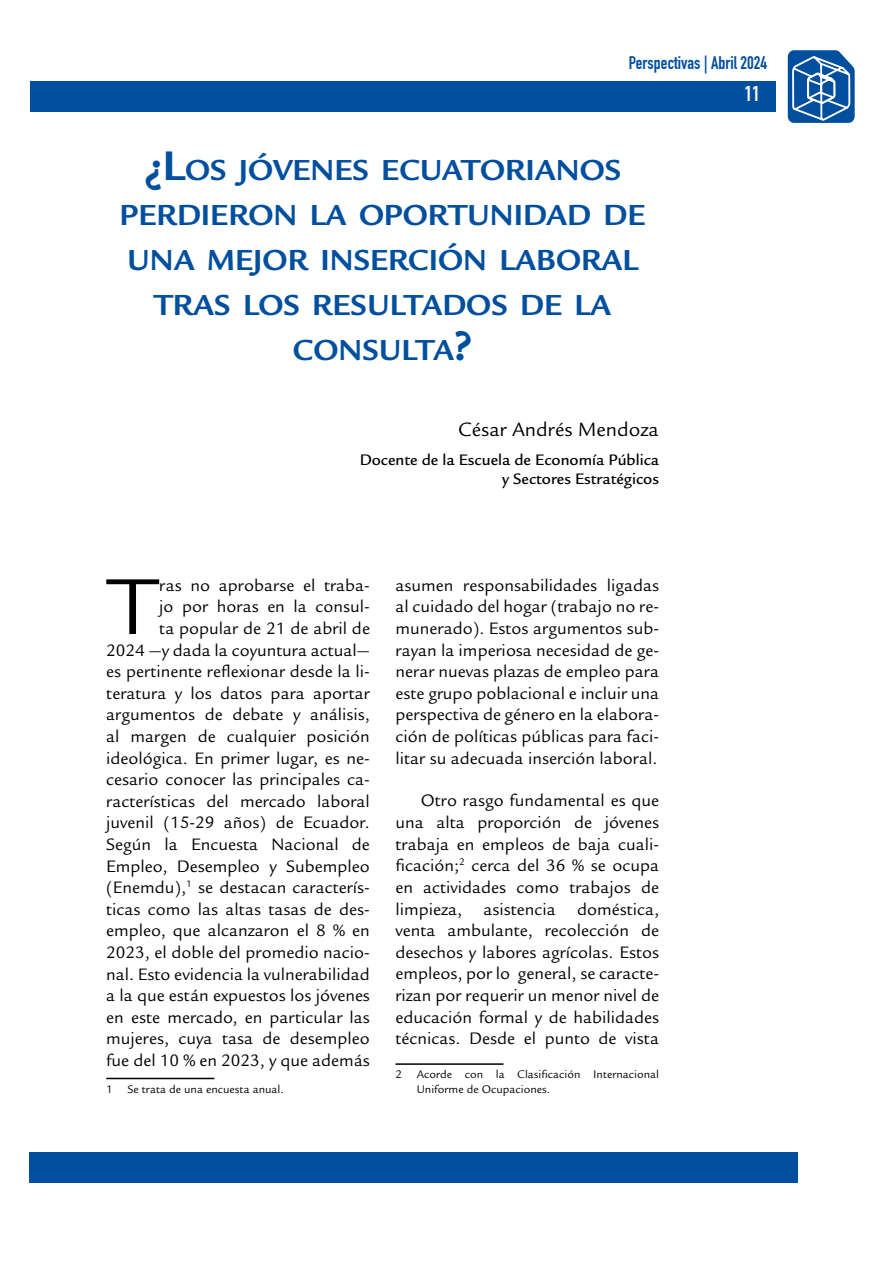
<style>
.page{position:relative;width:893px;height:1263px;background:#fff}
.page>*{position:absolute;margin:0;border:0;box-sizing:border-box;transform-origin:0 0}
.t1{font:86.1px "Legacy Sans Std";color:#000}
.t2{font:700 31.5px/45px "Legacy Sans Std";color:#004f9f;text-align:center}
.t3{font:21px "Legacy Sans Std";color:#000}
.t4{font:21px "DIN Engschrift Std";color:#fff}
.t5{font:18px/21.6px "Legacy Sans Std";color:#000;text-align:justify}
.t6{font:18px "DIN Engschrift Std";color:#004f9f}
.t7{font:500 16.5px/19.8px "Legacy Sans Std";color:#000;text-align:right}
.t8{font:12px/14.4px "Legacy Sans Std";color:#000}
.s1{font-size:45px}
</style>
<div class="page">
<div style="left:30px;top:81px;width:745px;height:30px;background:#004f9f"></div>
<div style="left:30px;top:1152px;width:768px;height:30px;background:#004f9f"></div>
<svg style="left:788px;top:50px;width:67px;height:73px"></svg>
<hr style="left:106px;top:1078px;width:108px;height:1px;background:#000">
<hr style="left:395px;top:1063px;width:108px;height:2px;background:#000">
<p class="t6" style="left:629px;top:52px;width:140px">Perspectivas | Abril 2024</p>
<p class="t4" style="left:744px;top:81px;width:17px">11</p>
<h2 class="t2" style="left:120px;top:148px;width:524px"><span class="s1">¿L</span>OS JÓVENES ECUATORIANOS<br>PERDIERON LA OPORTUNI DAD DE<br>UNA MEJOR I NSERCIÓN LABORAL<br>TRAS LOS RESULTADOS DE LA<br>CONSULTA<span class="s1">?</span></h2>
<p class="t3" style="left:458px;top:418px;width:202px">César Andrés Mendoza</p>
<p class="t7" style="left:360px;top:450px;width:301px">Docente de la Escuela de Economía Pública y Sectores Estratégicos</p>
<p class="t5" style="left:106px;top:574px;width:265px;text-align:right">ras no aprobarse el traba-<br>jo por horas en la consul-<br>ta popular de 21 de abril de<br>2024 —y dada la coyuntura actual— es pertinente reflexionar desde la li&shy;teratura y los datos para aportar argumentos de debate y análisis, al margen de cualquier posición ideológica. En primer lugar, es ne&shy;cesario conocer las principales ca&shy;racterísticas del mercado laboral juvenil (15-29 años) de Ecuador.<br>Según la Encuesta Nacional de<br>Empleo, Desempleo y Subempleo (Enemdu),<sup>1</sup> se destacan caracterís&shy;ticas como las altas tasas de des&shy;empleo, que alcanzaron el 8 % en<br>2023, el doble del promedio nacio&shy;nal. Esto evidencia la vulnerabilidad a la que están expuestos los jóvenes en este mercado, en particular las mujeres, cuya tasa de desempleo fue del 10 % en 2023, y que además</p>
<p class="t8" style="left:106px;top:1082px;width:179px">1 Se trata de una encuesta anual.</p>
<h1 class="t1" style="left:109px;top:558px;width:49px">T</h1>
<p class="t5" style="left:395px;top:574px;width:265px">asumen responsabilidades ligadas al cuidado del hogar (trabajo no re&shy;munerado). Estos argumentos sub&shy;rayan la imperiosa necesidad de ge&shy;nerar nuevas plazas de empleo para este grupo poblacional e incluir una perspectiva de género en la elabora&shy;ción de políticas públicas para faci&shy;litar su adecuada inserción laboral.</p>
<p class="t5" style="left:395px;top:790px;width:265px;text-indent:26px">Otro rasgo fundamental es que una alta proporción de jóvenes trabaja en empleos de baja cuali&shy;ficación;<sup>2</sup> cerca del 36 % se ocupa en actividades como trabajos de limpieza, asistencia doméstica, venta ambulante, recolección de desechos y labores agrícolas. Estos empleos, por lo general, se caracte&shy;rizan por requerir un menor nivel de educación formal y de habilidades técnicas. Desde el punto de vista</p>
<p class="t8" style="left:417px;top:1068px;width:244px;text-indent:-21px">2 Acorde con la Clasificación Internacional<br>Uniforme de Ocupaciones.</p>
</div>
